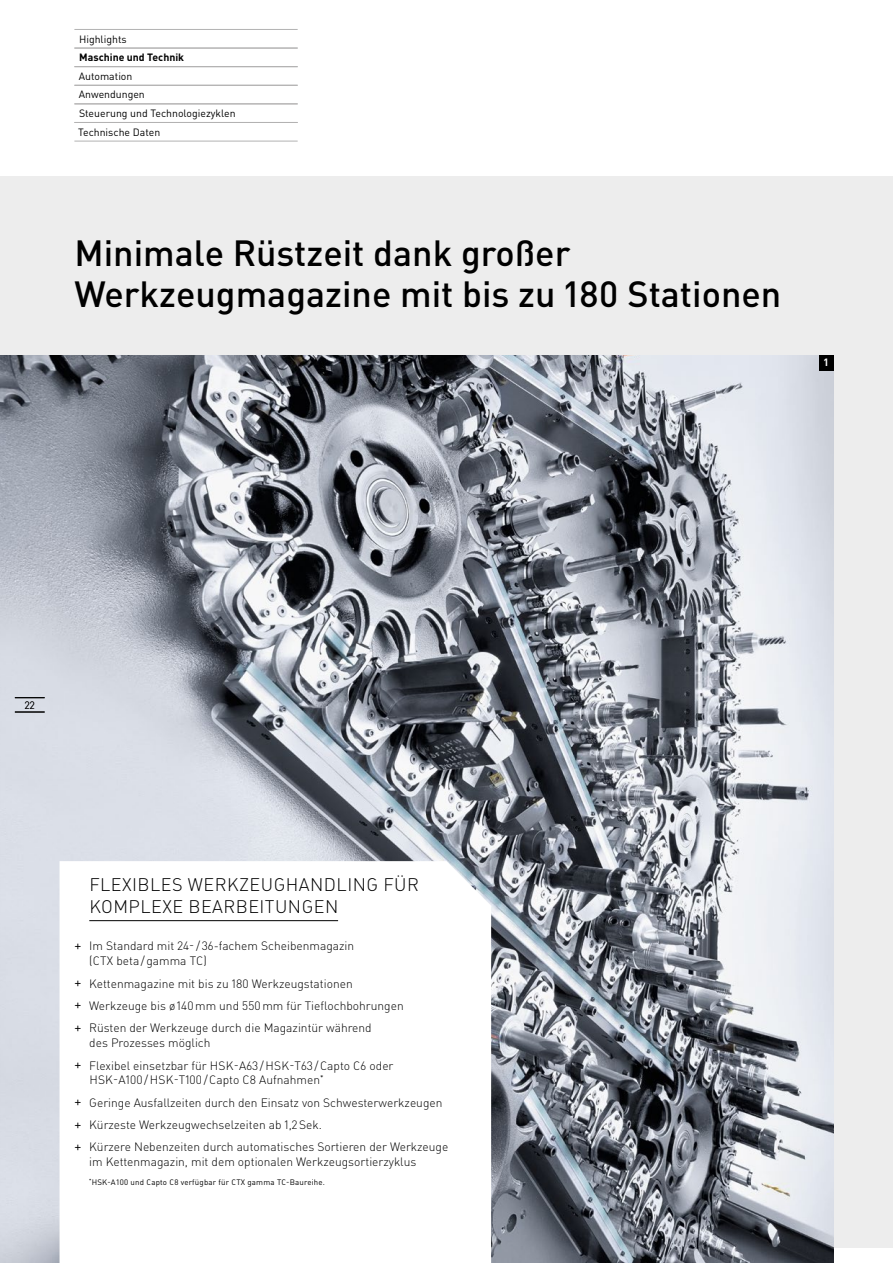
<style>
.page{position:relative;width:893px;height:1263px;background:#fff}
.page>*{position:absolute;margin:0;border:0;box-sizing:border-box;transform-origin:0 0}
.t1{font:500 36px/41px "DIN Pro";color:#000}
.t2{font:300 18px/22.4px "DIN Pro";letter-spacing:.025em;color:#000}
.t3{font:300 12px/22.4px "DIN Pro";color:#000}
.t4{font:10.5px/18.6px "DIN Pro";color:#000}
.t5{font:700 10.5px "DIN Pro";color:#000}
.t6{font:300 10.5px "DIN Pro";color:#000}
.t7{font:700 10.5px "DIN Pro";color:#fff}
.t8{font:7.8px "DIN Pro";letter-spacing:.025em;color:#000}
.s1{font-weight:400;font-size:13.2px}
</style>
<div class="page">
<div style="left:0;top:176px;width:893px;height:1072px;background:#ededed"></div>
<img style="left:0;top:355px;width:833px;height:908px">
<div style="left:60px;top:861px;width:431px;height:402px;background:#fff"></div>
<hr style="left:74px;top:29px;width:224px;height:1px;background:#b3b2b2">
<hr style="left:74px;top:48px;width:224px;height:1px;background:#b3b2b2">
<hr style="left:74px;top:66px;width:224px;height:1px;background:#b3b2b2">
<hr style="left:74px;top:85px;width:224px;height:1px;background:#b3b2b2">
<hr style="left:74px;top:104px;width:224px;height:1px;background:#b3b2b2">
<hr style="left:74px;top:122px;width:224px;height:1px;background:#b3b2b2">
<hr style="left:74px;top:141px;width:224px;height:1px;background:#b3b2b2">
<hr style="left:89px;top:920px;width:249px;height:1px;background:#000">
<hr style="left:15px;top:697px;width:30px;height:1px;background:#000">
<hr style="left:15px;top:712px;width:30px;height:1px;background:#000">
<div style="left:819px;top:355px;width:14px;height:15px;background:#000"></div>
<p class="t4" style="left:79px;top:29px;width:49px">Highlights</p>
<p class="t5" style="left:79px;top:49px;width:106px">Maschine und Technik</p>
<p class="t4" style="left:78px;top:66px;width:159px">Automation<br>Anwendungen<br>Steuerung und Technologiezyklen<br>Technische Daten</p>
<h1 class="t1" style="left:74px;top:230px;width:708px">Minimale Rüstzeit dank großer<br>Werkzeugmagazine mit bis zu 180 Stationen</h1>
<p class="t7" style="left:824px;top:354px;width:6px">1</p>
<p class="t6" style="left:25px;top:697px;width:11px">22</p>
<h2 class="t2" style="left:89px;top:872px;width:331px">FLEXIBLES WERKZEUGHANDLING FÜR<br>KOMPLEXE BEARBEITUNGEN</h2>
<p class="t3" style="left:89px;top:938px;width:266px;line-height:14.9px;text-indent:-15px"><span class="s1">+</span> Im Standard mit 24- /36-fachem Scheibenmagazin (CTX beta/gamma TC)</p>
<p class="t3" style="left:74px;top:971px;width:331px"><span class="s1">+</span> Kettenmagazine mit bis zu 180 Werkzeugstationen<br><span class="s1">+</span> Werkzeuge bis ø140mm und 550mm für Tieflochbohrungen <span class="s1">+</span> Rüsten der Werkzeuge durch die Magazintür während</p>
<p class="t3" style="left:74px;top:1031px;width:321px;text-indent:15px">des Prozesses möglich<br><span class="s1">+</span> Flexibel einsetzbar für HSK-A63 /HSK-T63 /Capto C6 oder</p>
<p class="t3" style="left:74px;top:1068px;width:375px;text-indent:15px">HSK-A100 /HSK-T100 /Capto C8 Aufnahmen<sup>*<br></sup><span class="s1">+</span> Geringe Ausfallzeiten durch den Einsatz von Schwesterwerkzeugen <span class="s1">+</span> Kürzeste Werkzeugwechselzeiten ab 1,2Sek.<br><span class="s1">+</span> Kürzere Nebenzeiten durch automatisches Sortieren der Werkzeuge</p>
<p class="t3" style="left:89px;top:1150px;width:329px">im Kettenmagazin, mit dem optionalen Werkzeugsortierzyklus</p>
<p class="t8" style="left:89px;top:1176px;width:237px"><sup>*</sup>HSK-A100 und Capto C8 verfügbar für CTX gamma TC-Baureihe.</p>
</div>
